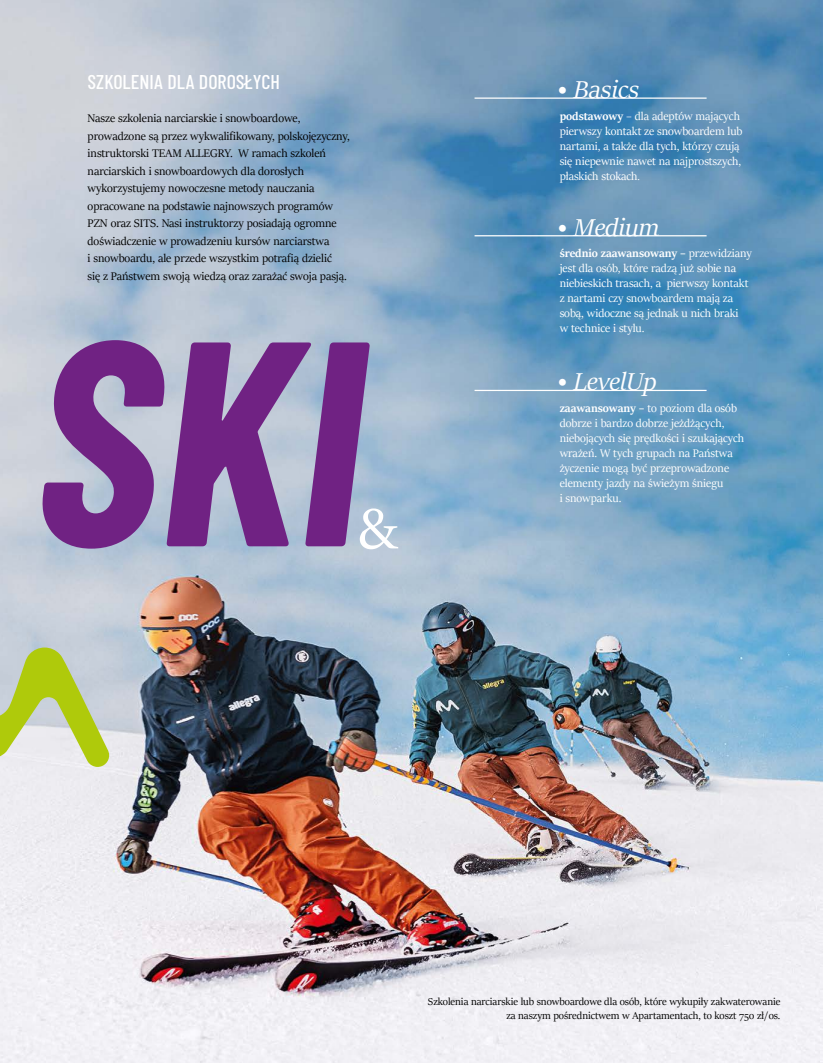
<style>
.page{position:relative;width:823px;height:1063px;background:#fff}
.page>*{position:absolute;margin:0;border:0;box-sizing:border-box;transform-origin:0 0}
.t1{font:italic 27.5px "Sitka Banner";color:#fff}
.t2{font:500 20px "Barlow Condensed";color:#fff}
.t3{font:12.5px/15px "Sitka Banner";color:#fff}
.t4{font:12.5px/17.5px "Sitka Banner";color:#000}
.t5{font:11.25px/13.5px "Sitka Banner";color:#000;text-align:right}
.s1{font-weight:700}
.s2{font-size:11.25px}
</style>
<div class="page">
<img style="left:0;top:0;width:822px;height:1063px">
<svg style="left:0;top:627px;width:109px;height:163px;background:#cad5a2"></svg>
<svg style="left:39px;top:340px;width:359px;height:209px;background:#9271ab"></svg>
<hr style="left:474px;top:98px;width:232px;height:1px;background:#fff">
<hr style="left:474px;top:235px;width:232px;height:1px;background:#fff">
<hr style="left:474px;top:390px;width:232px;height:1px;background:#fff">
<h2 class="t2" style="left:88px;top:69px;width:194px">SZKOLENIA DLA DOROSŁYCH</h2>
<p class="t4" style="left:88px;top:109px;width:264px">Nasze szkolenia narciarskie i snowboardowe, prowadzone są przez wykwalifikowany, polskojęzyczny, instruktorski TEAM ALLEGRY. W ramach szkoleń narciarskich i snowboardowych dla dorosłych wykorzystujemy nowoczesne metody nauczania opracowane na podstawie najnowszych programów PZN oraz SITS. Nasi instruktorzy posiadają ogromne doświadczenie w prowadzeniu kursów narciarstwa<br>i snowboardu, ale przede wszystkim potrafią dzielić<br>się z Państwem swoją wiedzą oraz zarażać swoja pasją.</p>
<h1 class="t1" style="left:557px;top:70px;width:83px">• Basics</h1>
<p class="t3" style="left:559px;top:108px;width:184px"><span class="s1">podstawowy</span> – dla adeptów mających pierwszy kontakt ze snowboardem lub nartami, a także dla tych, którzy czują się niepewnie nawet na najprostszych, płaskich stokach<span class="s2">.</span></p>
<h1 class="t1" style="left:557px;top:208px;width:103px">• Medium</h1>
<p class="t3" style="left:559px;top:246px;width:194px"><span class="s1">średnio zaawansowany –</span> przewidziany jest dla osób, które radzą już sobie na niebieskich trasach, a pierwszy kontakt z nartami czy snowboardem mają za sobą, widoczne są jednak u nich braki<br>w technice i stylu.</p>
<h1 class="t1" style="left:557px;top:362px;width:101px">• LevelUp</h1>
<p class="t3" style="left:559px;top:400px;width:186px"><span class="s1">zaawansowany –</span> to poziom dla osób dobrze i bardzo dobrze jeżdżących, niebojących się prędkości i szukających wrażeń. W tych grupach na Państwa życzenie mogą być przeprowadzone elementy jazdy na świeżym śniegu<br>i snowparku.</p>
<p class="t5" style="left:427px;top:994px;width:354px">Szkolenia narciarskie lub snowboardowe dla osób, które wykupiły zakwaterowanie za naszym pośrednictwem w Apartamentach, to koszt 750 zł/os.</p>
</div>
